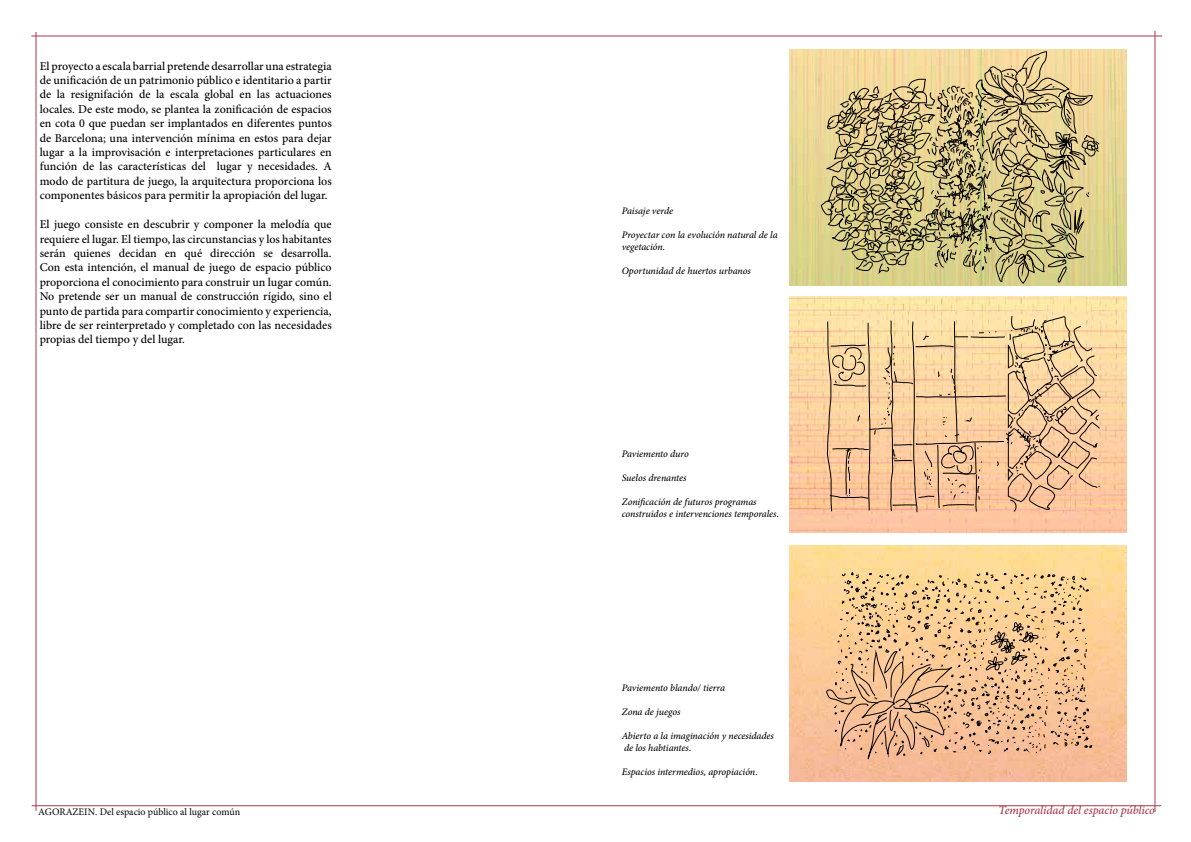
<style>
.page{position:relative;width:1191px;height:842px;background:#fff}
.page>*{position:absolute;margin:0;border:0;box-sizing:border-box;transform-origin:0 0}
.t1{font:500 12px/14.4px "Minion Pro";color:#000;text-align:justify}
.t2{font:italic 500 12px "Minion Pro";letter-spacing:-.005em;color:#a93449}
.t3{font:italic 500 10px/12px "Minion Pro";letter-spacing:-.005em;color:#000}
.t4{font:10px "Minion Pro";color:#000}
</style>
<div class="page">
<hr style="left:1154px;top:31px;width:1px;height:781px;background:#a93a49">
<hr style="left:36px;top:32px;width:1px;height:779px;background:#a93a49">
<hr style="left:32px;top:805px;width:1129px;height:1px;background:#a93a49">
<hr style="left:31px;top:36px;width:1131px;height:1px;background:#a93a49">
<img style="left:789px;top:50px;width:337px;height:236px">
<img style="left:789px;top:296px;width:337px;height:236px">
<img style="left:789px;top:546px;width:337px;height:236px">
<svg style="left:827px;top:296px;width:273px;height:216px;background:#e8c394"></svg>
<svg style="left:821px;top:50px;width:278px;height:233px;background:#beaf78"></svg>
<svg style="left:826px;top:572px;width:266px;height:210px;background:#e4b689"></svg>
<p class="t1" style="left:40px;top:59px;width:294px">El proyecto a escala barrial pretende desarrollar una estrategia de unificación de un patrimonio público e identitario a partir de la resignifación de la escala global en las actuaciones locales. De este modo, se plantea la zonificación de espacios en cota 0 que puedan ser implantados en diferentes puntos de Barcelona; una intervención mínima en estos para dejar lugar a la improvisación e interpretaciones particulares en función de las características del lugar y necesidades. A modo de partitura de juego, la arquitectura proporciona los componentes básicos para permitir la apropiación del lugar.</p>
<p class="t1" style="left:40px;top:217px;width:294px">El juego consiste en descubrir y componer la melodía que requiere el lugar. El tiempo, las circunstancias y los habitantes serán quienes decidan en qué dirección se desarrolla.<br>Con esta intención, el manual de juego de espacio público proporciona el conocimiento para construir un lugar común.<br>No pretende ser un manual de construcción rígido, sino el punto de partida para compartir conocimiento y experiencia, libre de ser reinterpretado y completado con las necesidades propias del tiempo y del lugar.</p>
<p class="t4" style="left:38px;top:805px;width:203px">AGORAZEIN. Del espacio público al lugar común</p>
<p class="t3" style="left:621px;top:205px;width:53px">Paisaje verde</p>
<p class="t3" style="left:621px;top:229px;width:157px">Proyectar con la evolución natural de la vegetación.</p>
<p class="t3" style="left:621px;top:265px;width:131px">Oportunidad de huertos urbanos</p>
<p class="t3" style="left:621px;top:448px;width:69px">Paviemento duro</p>
<p class="t3" style="left:621px;top:472px;width:66px">Suelos drenantes</p>
<p class="t3" style="left:621px;top:496px;width:159px">Zonificación de futuros programas construidos e intervenciones temporales.</p>
<p class="t3" style="left:621px;top:681px;width:105px">Paviemento blando/ tierra</p>
<p class="t3" style="left:621px;top:705px;width:60px">Zona de juegos</p>
<p class="t3" style="left:621px;top:729px;width:154px">Abierto a la imaginación y necesidades de los habtiantes.</p>
<p class="t3" style="left:621px;top:765px;width:137px">Espacios intermedios, apropiación.</p>
<p class="t2" style="left:998px;top:802px;width:158px">Temporalidad del espacio público</p>
</div>
